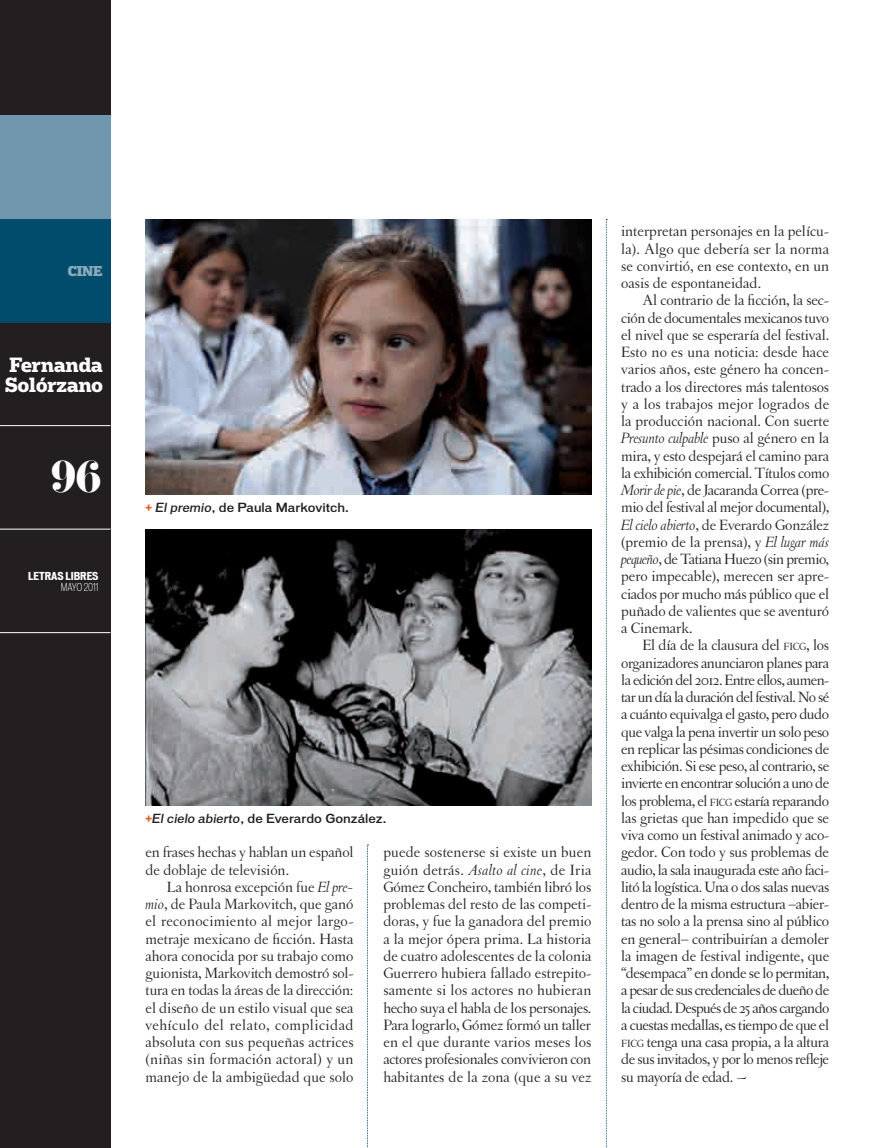
<style>
.page{position:relative;width:893px;height:1148px;background:#fff}
.page>*{position:absolute;margin:0;border:0;box-sizing:border-box;transform-origin:0 0}
.t1{font:39px "Eloquent JF";color:#fff}
.t2{font:700 19.5px/19.5px "Popular";color:#fff}
.t3{font:15.75px/17.2px "Letras Oldstyle";letter-spacing:-.01em;color:#231f20;text-align:justify}
.t4{font:900 13.5px "Popular";color:#88aab9}
.t5{font:500 12px "Vonnes";color:#231f20}
.t6{font:700 expanded 10.5px "Vonnes";color:#fff}
.t7{font:300 condensed 10.5px "Vonnes";color:#fff}
.s1{font-weight:700;font-size:13.5px;color:#e45e24}
.s2{font-style:italic}
.s3{font-size:10.95px}
</style>
<div class="page">
<div style="left:0;top:0;width:110px;height:1148px;background:#231f20"></div>
<svg style="left:606px;top:219px;width:1px;height:929px"></svg>
<hr style="left:1px;top:322px;width:109px;height:1px;background:#fff">
<div style="left:0;top:219px;width:110px;height:103px;background:#014b6c"></div>
<div style="left:0;top:115px;width:110px;height:104px;background:#7097ae"></div>
<hr style="left:0;top:425px;width:110px;height:1px;background:#fff">
<hr style="left:0;top:529px;width:110px;height:1px;background:#fff">
<hr style="left:0;top:632px;width:110px;height:1px;background:#fff">
<svg style="left:367px;top:845px;width:1px;height:303px"></svg>
<img style="left:146px;top:219px;width:445px;height:276px">
<img style="left:146px;top:530px;width:445px;height:276px">
<p class="t4" style="left:68px;top:262px;width:36px">CINE</p>
<p class="t2" style="left:5px;top:355px;width:99px">Fernanda<br>Solórzano</p>
<h1 class="t1" style="left:51px;top:451px;width:52px">96</h1>
<p class="t6" style="left:28px;top:570px;width:72px">LETRAS LIBRES</p>
<p class="t7" style="left:61px;top:581px;width:39px">MAYO 2011</p>
<p class="t5" style="left:146px;top:501px;width:205px"><span class="s1">+</span> <span class="s2">El premio</span>, de Paula Markovitch.</p>
<p class="t5" style="left:146px;top:811px;width:242px"><span class="s1">+</span><span class="s2">El cielo abierto</span>, de Everardo González.</p>
<p class="t3" style="left:146px;top:844px;width:210px">en frases hechas y hablan un español de doblaje de televisión.</p>
<p class="t3" style="left:146px;top:878px;width:210px;text-indent:21px">La honrosa excepción fue <span class="s2">El pre&shy;mio</span>, de Paula Markovitch, que ganó el reconocimiento al mejor largo&shy;metraje mexicano de ficción. Hasta ahora conocida por su trabajo como guionista, Markovitch demostró sol&shy;tura en todas la áreas de la dirección: el diseño de un estilo visual que sea vehículo del relato, complicidad absoluta con sus pequeñas actrices (niñas sin formación actoral) y un manejo de la ambigüedad que solo</p>
<p class="t3" style="left:383px;top:844px;width:210px">puede sostenerse si existe un buen guión detrás. <span class="s2">Asalto al cine</span>, de Iria Gómez Concheiro, también libró los problemas del resto de las competi&shy;doras, y fue la ganadora del premio a la mejor ópera prima. La historia de cuatro adolescentes de la colonia Guerrero hubiera fallado estrepito&shy;samente si los actores no hubieran hecho suya el habla de los personajes.<br>Para lograrlo, Gómez formó un taller en el que durante varios meses los actores profesionales convivieron con habitantes de la zona (que a su vez</p>
<p class="t3" style="left:621px;top:223px;width:210px">interpretan personajes en la pelícu&shy;la). Algo que debería ser la norma se convirtió, en ese contexto, en un oasis de espontaneidad.</p>
<p class="t3" style="left:621px;top:292px;width:210px;text-indent:21px">Al contrario de la ficción, la sec&shy;ción de documentales mexicanos tuvo el nivel que se esperaría del festival.<br>Esto no es una noticia: desde hace varios años, este género ha concen&shy;trado a los directores más talentosos y a los trabajos mejor logrados de la producción nacional. Con suerte <span class="s2">Presunto culpable</span> puso al género en la mira, y esto despejará el camino para la exhibición comercial. Títulos como <span class="s2">Morir de pie</span>, de Jacaranda Correa (pre&shy;mio del festival al mejor documental), <span class="s2">El cielo abierto</span>, de Everardo González (premio de la prensa), y <span class="s2">El lugar más pequeño</span>, de Tatiana Huezo (sin premio, pero impecable), merecen ser apre&shy;ciados por mucho más público que el puñado de valientes que se aventuró a Cinemark.</p>
<p class="t3" style="left:621px;top:637px;width:210px;text-indent:21px">El día de la clausura del <span class="s3">FICG</span>, los organizadores anunciaron planes para la edición del 2012. Entre ellos, aumen&shy;tar un día la duración del festival. No sé a cuánto equivalga el gasto, pero dudo que valga la pena invertir un solo peso en replicar las pésimas condiciones de exhibición. Si ese peso, al contrario, se invierte en encontrar solución a uno de los problema, el <span class="s3">FICG</span> estaría reparando las grietas que han impedido que se viva como un festival animado y aco&shy;gedor. Con todo y sus problemas de audio, la sala inaugurada este año faci&shy;litó la logística. Una o dos salas nuevas dentro de la misma estructura –abier&shy;tas no solo a la prensa sino al público en general– contribuirían a demoler la imagen de festival indigente, que “desempaca” en donde se lo permitan, a pesar de sus credenciales de dueño de la ciudad. Después de 25 años cargando a cuestas medallas, es tiempo de que el <span class="s3">FICG</span> tenga una casa propia, a la altura de sus invitados, y por lo menos refleje su mayoría de edad. ~</p>
</div>
